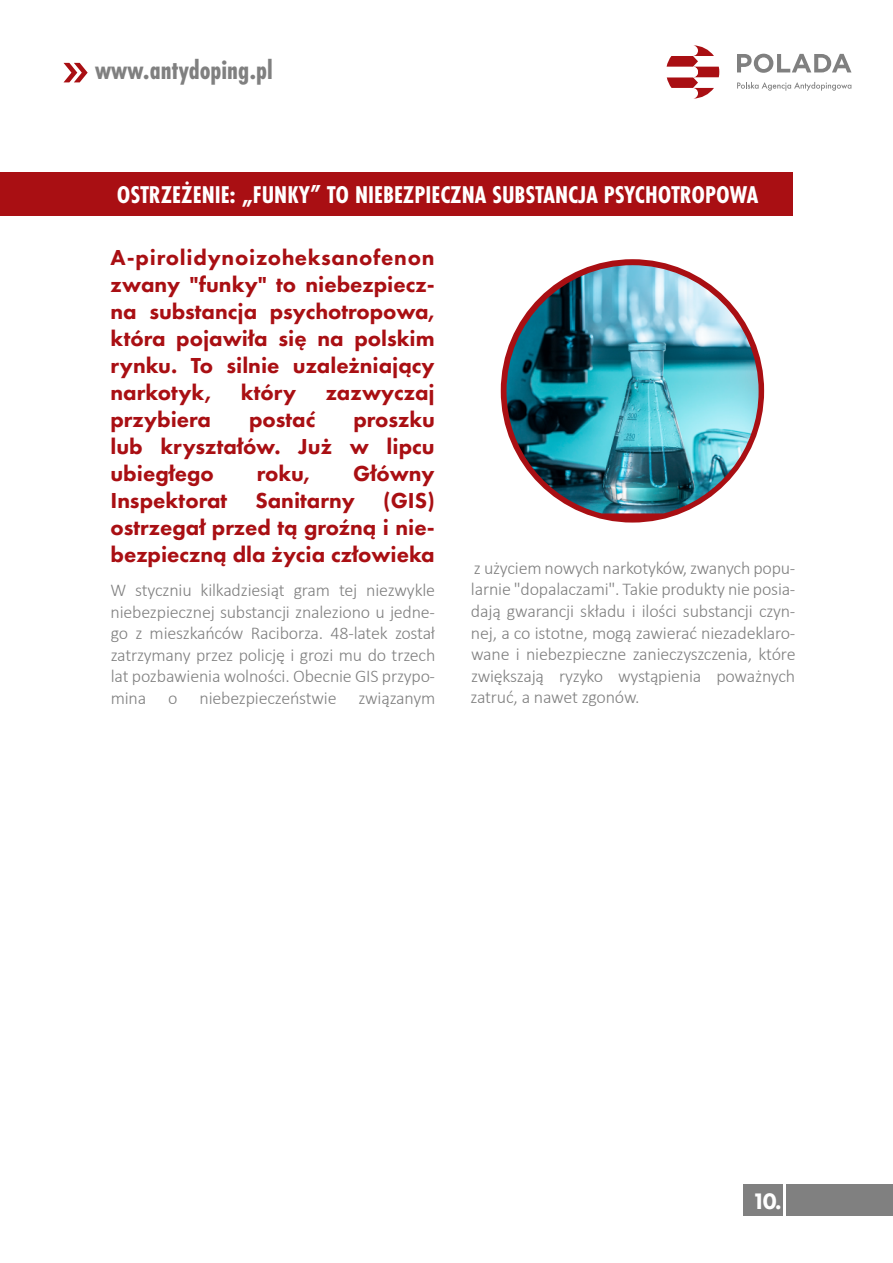
<style>
.page{position:relative;width:893px;height:1263px;background:#fff}
.page>*{position:absolute;margin:0;border:0;box-sizing:border-box;transform-origin:0 0}
.t1{font:700 27.75px "Futura PT Cond";color:#808080}
.t2{font:700 25.2px "Futura PT Cond";color:#fff}
.t3{font:800 23.25px "Futura PT";color:#fff}
.t4{font:800 22.5px/27px "Futura PT";color:#a90f13;text-align:justify}
.t5{font:300 18px/21.6px "Calibri";letter-spacing:-.01em;color:#808080;text-align:justify}
</style>
<div class="page">
<svg style="left:64px;top:63px;width:24px;height:19px"></svg>
<div style="left:786px;top:1184px;width:106px;height:31px;background:#808080"></div>
<div style="left:744px;top:1184px;width:39px;height:31px;background:#808080"></div>
<svg style="left:737px;top:54px;width:114px;height:19px"></svg>
<svg style="left:737px;top:82px;width:114px;height:9px"></svg>
<svg style="left:666px;top:45px;width:53px;height:54px"></svg>
<div style="left:0;top:172px;width:792px;height:43px;background:#a90f13"></div>
<img style="left:506px;top:265px;width:253px;height:248px">
<h1 class="t1" style="left:95px;top:53px;width:179px">www.antydoping.pl</h1>
<h2 class="t2" style="left:117px;top:180px;width:643px">OSTRZEŻENIE: „FUNKY” TO NIEBEZPIECZNA SUBSTANCJA PSYCHOTROPOWA</h2>
<p class="t4" style="left:110px;top:243px;width:326px">A-pirolidynoizoheksanofenon zwany "funky" to niebezpiecz&shy;na substancja psychotropowa, która pojawiła się na polskim rynku. To silnie uzależniający narkotyk,</p>
<p class="t4" style="left:241px;top:378px;width:57px">który</p>
<p class="t4" style="left:326px;top:378px;width:110px">zazwyczaj</p>
<p class="t4" style="left:110px;top:405px;width:102px">przybiera</p>
<p class="t4" style="left:249px;top:405px;width:68px">postać</p>
<p class="t4" style="left:110px;top:405px;width:326px;text-indent:243px">proszku lub kryształów. Już w lipcu ubiegłego</p>
<p class="t4" style="left:257px;top:459px;width:55px">roku,</p>
<p class="t4" style="left:353px;top:459px;width:83px">Główny</p>
<p class="t4" style="left:110px;top:486px;width:326px;text-indent:273px">(GIS) ostrzegał przed tą groźną i nie&shy;bezpieczną dla życia człowieka</p>
<p class="t4" style="left:110px;top:486px;width:118px">Inspektorat</p>
<p class="t4" style="left:255px;top:486px;width:101px">Sanitarny</p>
<p class="t5" style="left:110px;top:579px;width:326px">W styczniu kilkadziesiąt gram tej niezwykle niebezpiecznej substancji znaleziono u jedne&shy;go z mieszkańców Raciborza. 48-latek został zatrzymany przez policję i grozi mu do trzech lat pozbawienia wolności. Obecnie GIS przypo&shy;mina o niebezpieczeństwie związanym</p>
<p class="t5" style="left:470px;top:557px;width:327px">z użyciem nowych narkotyków, zwanych popu&shy;larnie "dopalaczami". Takie produkty nie posia&shy;dają gwarancji składu i ilości substancji czyn&shy;nej, a co istotne, mogą zawierać niezadeklaro&shy;wane i niebezpieczne zanieczyszczenia, które zwiększają ryzyko wystąpienia poważnych zatruć, a nawet zgonów.</p>
<p class="t3" style="left:752px;top:1186px;width:31px">10.</p>
</div>
